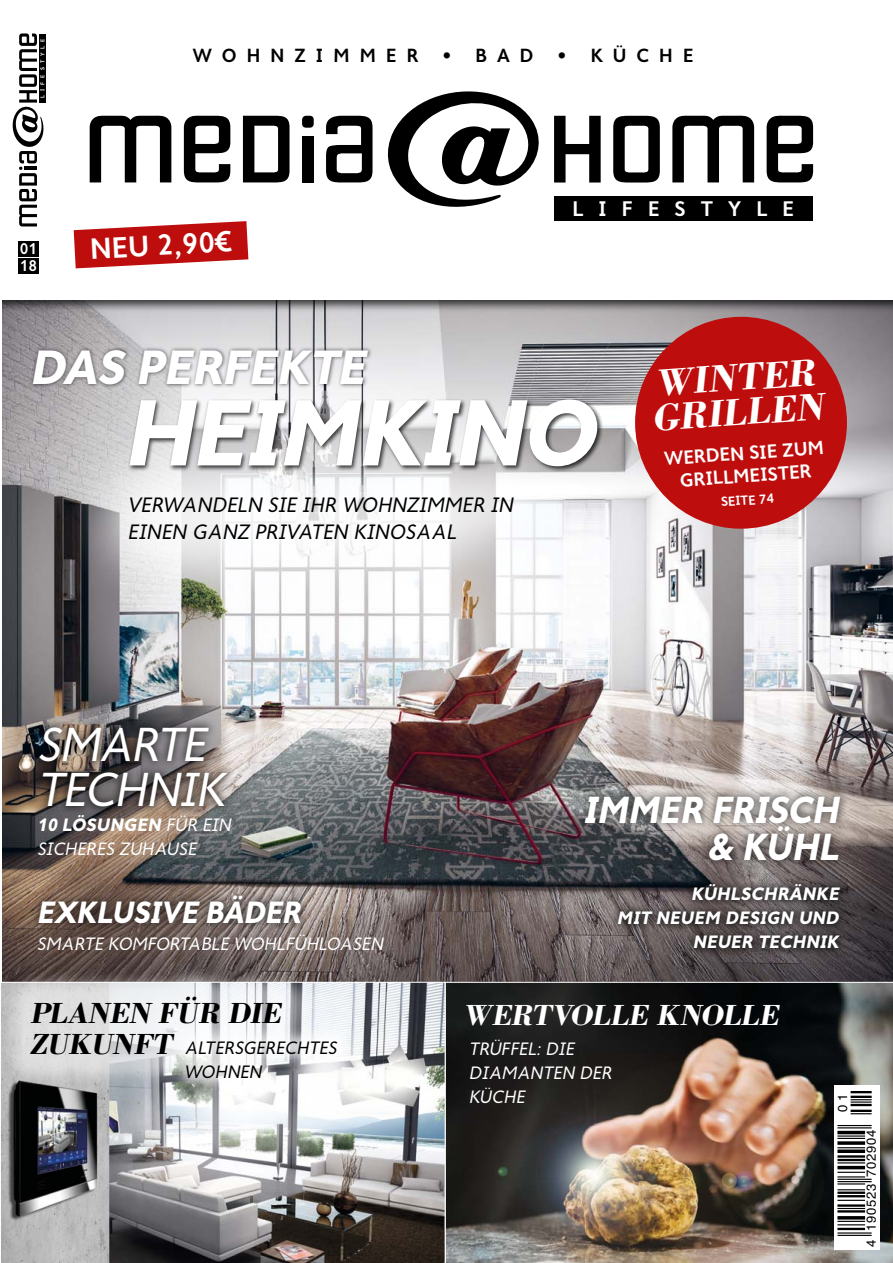
<style>
.page{position:relative;width:893px;height:1263px;background:#fff}
.page>*{position:absolute;margin:0;border:0;box-sizing:border-box;transform-origin:0 0}
.t1{font:italic 700 95.85px "Fiendstar";color:#fff}
.t2{font:italic 700 49.2px "Fiendstar";color:#fff}
.t3{font:italic 48.9px/45.5px "Fiendstar";color:#fff}
.t4{font:italic 700 39px/34.5px "Bodoni Std";color:#fff}
.t5{font:italic 700 38.7px/37.2px "Fiendstar";color:#fff;text-align:right;scale:.95 1}
.t6{font:italic 700 31.5px "Fiendstar";color:#fff;scale:.95 1}
.t7{font:italic 700 30px "Bodoni Std";color:#fff}
.t8{font:italic 700 30px "Bodoni Std";color:#000}
.t9{font:600 30px "Fiendstar";color:#fff}
.t10{font:600 21.6px "Fiendstar";letter-spacing:.69em;color:#fff}
.t11{font:italic 21.3px/27.9px "Fiendstar";color:#000}
.t12{font:600 19.5px/22.5px "Fiendstar";color:#fff;text-align:center}
.t13{font:600 19.5px "Fiendstar";letter-spacing:.505em;color:#000}
.t14{font:italic 18.3px/24px "Fiendstar";color:#fff}
.t15{font:italic 700 18.3px/24px "Fiendstar";color:#fff;text-align:right}
.t16{font:italic 18.3px/24px "Fiendstar";color:#000}
.t17{font:600 15.9px/16.8px "Fiendstar";color:#fff}
.t18{font:600 13.5px "Fiendstar";color:#fff}
.t19{font:13.05px "Helvetica";letter-spacing:.05em;color:#000}
.t20{font:600 5.7px "Fiendstar";letter-spacing:.69em;color:#fff}
.s1{font-weight:700}
.s2{font-family:"Bodoni Std";font-weight:700;font-size:30px}
</style>
<div class="page">
<img style="left:2px;top:313px;width:891px;height:668px">
<div style="left:0;top:0;width:893px;height:313px;background:#000;opacity:.75"></div>
<div style="left:0;top:0;width:893px;height:300px;background:#fff"></div>
<hr style="left:0;top:0;width:1px;height:1263px;background:#fff">
<div style="left:67px;top:432px;width:509px;height:172px;background:#fff;opacity:.75"></div>
<div style="left:18px;top:242px;width:21px;height:15px;background:#000"></div>
<div style="left:18px;top:258px;width:21px;height:16px;background:#000"></div>
<svg style="left:387px;top:91px;width:152px;height:116px"></svg>
<div style="left:302px;top:136px;width:12px;height:46px;background:#000"></div>
<svg style="left:554px;top:116px;width:47px;height:67px"></svg>
<div style="left:302px;top:116px;width:12px;height:12px;background:#000;border-radius:4px"></div>
<svg style="left:90px;top:115px;width:81px;height:67px"></svg>
<svg style="left:672px;top:115px;width:82px;height:67px"></svg>
<svg style="left:184px;top:115px;width:46px;height:67px"></svg>
<svg style="left:243px;top:116px;width:47px;height:66px"></svg>
<svg style="left:326px;top:116px;width:46px;height:66px"></svg>
<svg style="left:767px;top:115px;width:46px;height:67px"></svg>
<svg style="left:613px;top:116px;width:47px;height:67px"></svg>
<div style="left:554px;top:197px;width:259px;height:24px;background:#000"></div>
<svg style="left:13px;top:33px;width:30px;height:193px"></svg>
<div style="left:39px;top:34px;width:7px;height:69px;background:#000"></div>
<svg style="left:74px;top:221px;width:174px;height:47px"></svg>
<div style="left:31px;top:718px;width:205px;height:98px;background:#000;opacity:.75"></div>
<div style="left:577px;top:787px;width:272px;height:82px;background:#000;opacity:.75"></div>
<div style="left:609px;top:876px;width:240px;height:81px;background:#000;opacity:.75"></div>
<div style="left:635px;top:317px;width:212px;height:212px;background:#bd0e0d;border-radius:50%"></div>
<div style="left:128px;top:398px;width:475px;height:75px;background:#000;opacity:.75"></div>
<div style="left:30px;top:346px;width:343px;height:43px;background:#000;opacity:.59"></div>
<div style="left:30px;top:886px;width:280px;height:46px;background:#000;opacity:.75"></div>
<img style="left:446px;top:981px;width:447px;height:282px">
<svg style="left:834px;top:1085px;width:45px;height:165px"></svg>
<img style="left:1px;top:981px;width:445px;height:282px">
<div style="left:0;top:964px;width:315px;height:124px;background:#fff;opacity:.51"></div>
<div style="left:170px;top:1025px;width:182px;height:68px;background:#fff;opacity:.75"></div>
<hr style="left:837px;top:1232px;width:35px;height:1px;background:#000">
<hr style="left:837px;top:1235px;width:35px;height:1px;background:#000">
<hr style="left:837px;top:1228px;width:28px;height:2px;background:#000">
<svg style="left:837px;top:1221px;width:28px;height:4px"></svg>
<hr style="left:837px;top:1216px;width:28px;height:3px;background:#000">
<hr style="left:837px;top:1210px;width:28px;height:2px;background:#000">
<svg style="left:837px;top:1208px;width:28px;height:1px"></svg>
<hr style="left:837px;top:1204px;width:28px;height:3px;background:#000">
<svg style="left:837px;top:1200px;width:28px;height:1px"></svg>
<hr style="left:837px;top:1191px;width:28px;height:3px;background:#000">
<hr style="left:837px;top:1195px;width:28px;height:2px;background:#000">
<svg style="left:837px;top:1172px;width:28px;height:5px"></svg>
<hr style="left:837px;top:1179px;width:35px;height:1px;background:#000">
<hr style="left:837px;top:1181px;width:35px;height:1px;background:#000">
<svg style="left:837px;top:1183px;width:28px;height:7px"></svg>
<hr style="left:837px;top:1166px;width:28px;height:3px;background:#000">
<svg style="left:837px;top:1162px;width:28px;height:1px"></svg>
<hr style="left:837px;top:1155px;width:28px;height:3px;background:#000">
<hr style="left:837px;top:1159px;width:28px;height:2px;background:#000">
<svg style="left:837px;top:1149px;width:28px;height:4px"></svg>
<svg style="left:837px;top:1147px;width:28px;height:1px"></svg>
<svg style="left:837px;top:1141px;width:28px;height:4px"></svg>
<hr style="left:837px;top:1135px;width:28px;height:2px;background:#000">
<svg style="left:837px;top:1138px;width:28px;height:1px"></svg>
<hr style="left:837px;top:1131px;width:28px;height:3px;background:#000">
<svg style="left:851px;top:1113px;width:21px;height:1px"></svg>
<hr style="left:837px;top:1125px;width:35px;height:1px;background:#000">
<hr style="left:837px;top:1127px;width:35px;height:1px;background:#000">
<hr style="left:851px;top:1104px;width:21px;height:2px;background:#000">
<hr style="left:851px;top:1110px;width:21px;height:2px;background:#000">
<svg style="left:851px;top:1099px;width:21px;height:1px"></svg>
<hr style="left:851px;top:1101px;width:21px;height:2px;background:#000">
<hr style="left:851px;top:1091px;width:21px;height:2px;background:#000">
<hr style="left:851px;top:1096px;width:21px;height:2px;background:#000">
<p class="t20" style="left:40px;top:98px;width:61px;rotate:-90deg">LIFESTYLE</p>
<p class="t17" style="left:20px;top:240px;width:19px">01<br>18</p>
<p class="t13" style="left:193px;top:45px;width:227px">WOHNZIMMER</p>
<p class="t13" style="left:443px;top:45px;width:92px">• BAD</p>
<p class="t13" style="left:558px;top:45px;width:137px">• KÜCHE</p>
<h3 class="t9" style="left:90px;top:232px;width:144px;rotate:-3deg">NEU 2,90€</h3>
<p class="t10" style="left:572px;top:197px;width:223px">LIFESTYLE</p>
<h2 class="t2" style="left:30px;top:339px;width:347px">DAS PERFEKTE</h2>
<h1 class="t1" style="left:123px;top:378px;width:494px">HEIMKINO</h1>
<p class="t11" style="left:128px;top:490px;width:391px">VERWANDELN SIE IHR WOHNZIMMER IN<br>EINEN GANZ PRIVATEN KINOSAAL</p>
<h3 class="t4" style="left:647px;top:366px;width:174px;rotate:-4deg">WINTER<br>GRILLEN</h3>
<p class="t12" style="left:663px;top:447px;width:162px;rotate:-4deg">WERDEN SIE ZUM<br>GRILLMEISTER</p>
<p class="t18" style="left:721px;top:494px;width:54px;rotate:-4deg">SEITE 74</p>
<h3 class="t3" style="left:37px;top:721px;width:200px">SMARTE<br>TECHNIK</h3>
<p class="t14" style="left:37px;top:812px;width:199px"><span class="s1">10 LÖSUNGEN</span> FÜR EIN<br>SICHERES ZUHAUSE</p>
<h3 class="t6" style="left:37px;top:894px;width:286px">EXKLUSIVE BÄDER</h3>
<p class="t14" style="left:37px;top:932px;width:351px">SMARTE KOMFORTABLE WOHLFÜHLOASEN</p>
<h3 class="t5" style="left:583px;top:791px;width:279px">IMMER FRISCH &amp; KÜHL</h3>
<p class="t15" style="left:617px;top:882px;width:227px">KÜHLSCHRÄNKE<br>MIT NEUEM DESIGN UND<br>NEUER TECHNIK</p>
<h3 class="t8" style="left:30px;top:994px;width:259px">PLANEN FÜR DIE</h3>
<h3 class="t7" style="left:463px;top:996px;width:323px">WERTVOLLE KNOLLE</h3>
<p class="t16" style="left:184px;top:1035px;width:157px;text-indent:-155px"><span class="s2">ZUKUNFT</span> ALTERSGERECHTES<br>WOHNEN</p>
<p class="t14" style="left:469px;top:1037px;width:148px">TRÜFFEL: DIE<br>DIAMANTEN DER<br>KÜCHE</p>
<p class="t19" style="left:832px;top:1112px;width:19px;rotate:-90deg">01</p>
<p class="t19" style="left:861px;top:1246px;width:118px;rotate:-90deg">4 190523 702904</p>
</div>
